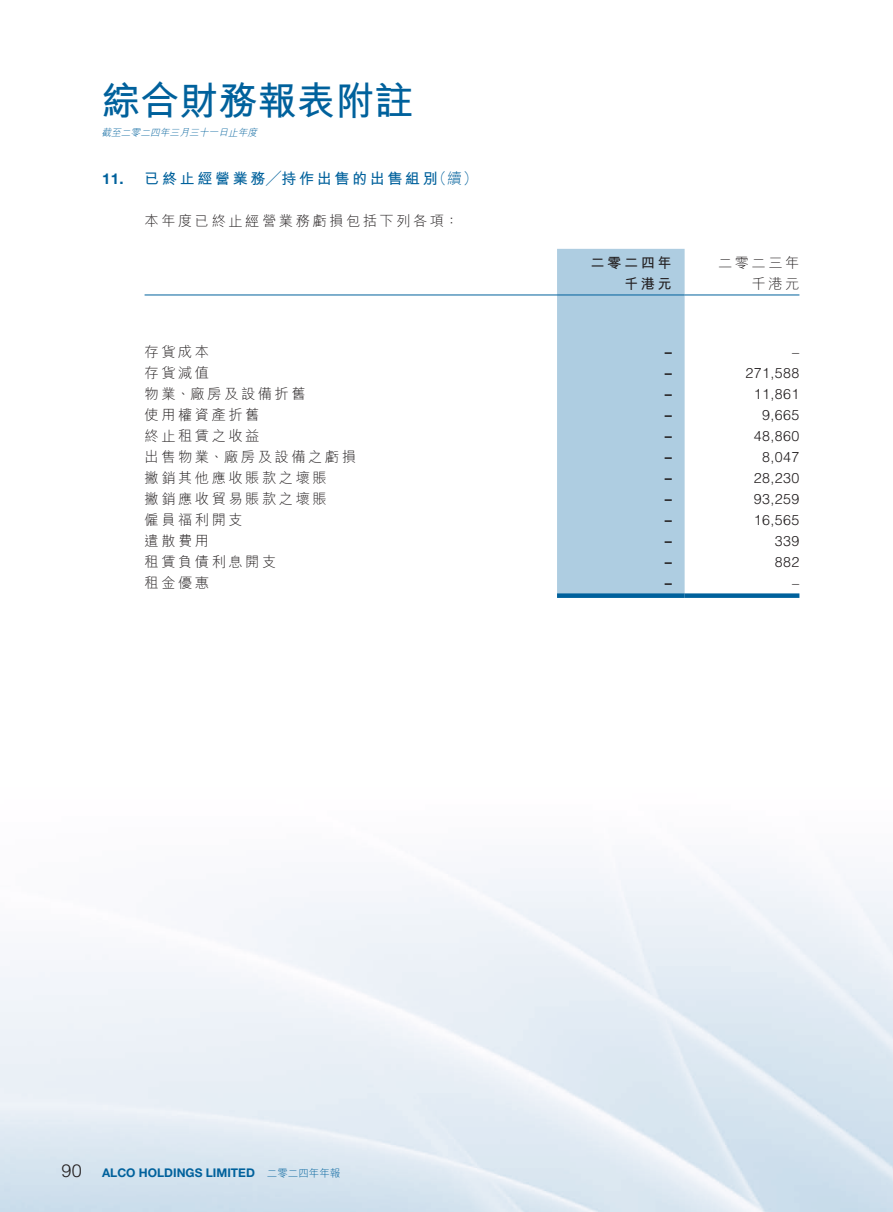
<style>
.page{position:relative;width:893px;height:1212px;background:#fff}
.page>*{position:absolute;margin:0;border:0;box-sizing:border-box;transform-origin:0 0}
.t1{font:700 39px "M Hei HK";color:#00619c}
.t2{font:300 18px "Helvetica LT Std";color:#231f20}
._01_Heading_1{font:700 15px "M Hei HK";letter-spacing:.18em;color:#00619c}
._50_Table_Body{font:300 14.25px "M Hei HK";letter-spacing:.18em;color:#231f20}
._50_Table_Body-2{font:300 14.25px "Helvetica LT Std";letter-spacing:.03em;color:#231f20}
._00_Body_text{font:300 14.25px "M Hei HK";letter-spacing:.18em;color:#231f20}
._50_Table_Body-3{font:500 14.25px "Helvetica Neue LT Std";color:#231f20}
._50_Table_Body-4{font:700 14.25px "M Hei HK";letter-spacing:.18em;color:#231f20}
.t3{font:700 12px "Helvetica Neue LT Std";color:#00619c}
.t4{font:italic 300 9.75px "M Hei HK";color:#00619c}
.s1{font-family:"Helvetica Neue LT Std"}
.s2{font-weight:300}
.s3{font-family:"M Hei HK";font-weight:300;font-size:10.5px}
</style>
<div class="page">
<div style="left:557px;top:249px;width:128px;height:344px;background:#aecde1"></div>
<hr style="left:145px;top:295px;width:412px;height:1px;background:#00619c">
<hr style="left:557px;top:295px;width:128px;height:1px;background:#00619c">
<hr style="left:685px;top:295px;width:114px;height:1px;background:#00619c">
<div style="left:557px;top:593px;width:128px;height:5px;background:#00619c"></div>
<div style="left:685px;top:593px;width:114px;height:5px;background:#00619c"></div>
<h1 class="t1" style="left:101px;top:72px;width:313px">綜合財務報表附註</h1>
<p class="t4" style="left:101px;top:128px;width:160px">截至二零二四年三月三十一日止年度</p>
<p class="_01_Heading_1" style="left:102px;top:167px;width:377px"><span class="s1">11.</span> 已終止經營業務╱持作出售的出售組別<span class="s2">（續）</span></p>
<p class="_00_Body_text" style="left:145px;top:213px;width:316px">本年度已終止經營業務虧損包括下列各項：</p>
<p class="_50_Table_Body-4" style="left:590px;top:252px;width:83px">二零二四年</p>
<p class="_50_Table_Body" style="left:718px;top:255px;width:83px">二零二三年</p>
<p class="_50_Table_Body-4" style="left:624px;top:273px;width:49px">千港元</p>
<p class="_50_Table_Body" style="left:752px;top:276px;width:49px">千港元</p>
<p class="_50_Table_Body" style="left:145px;top:344px;width:66px">存貨成本</p>
<p class="_50_Table_Body-3" style="left:665px;top:343px;width:9px">–</p>
<p class="_50_Table_Body-2" style="left:792px;top:343px;width:9px">–</p>
<p class="_50_Table_Body" style="left:145px;top:365px;width:66px">存貨減值</p>
<p class="_50_Table_Body-3" style="left:665px;top:364px;width:9px">–</p>
<p class="_50_Table_Body-2" style="left:745px;top:364px;width:55px">271,588</p>
<p class="_50_Table_Body" style="left:145px;top:386px;width:163px">物業、廠房及設備折舊</p>
<p class="_50_Table_Body-3" style="left:665px;top:385px;width:9px">–</p>
<p class="_50_Table_Body-2" style="left:754px;top:385px;width:47px">11,861</p>
<p class="_50_Table_Body" style="left:145px;top:407px;width:116px">使用權資產折舊</p>
<p class="_50_Table_Body-3" style="left:665px;top:406px;width:9px">–</p>
<p class="_50_Table_Body-2" style="left:762px;top:406px;width:39px">9,665</p>
<p class="_50_Table_Body" style="left:145px;top:428px;width:116px">終止租賃之收益</p>
<p class="_50_Table_Body-3" style="left:665px;top:427px;width:9px">–</p>
<p class="_50_Table_Body-2" style="left:754px;top:427px;width:47px">48,860</p>
<p class="_50_Table_Body" style="left:145px;top:449px;width:213px">出售物業、廠房及設備之虧損</p>
<p class="_50_Table_Body-3" style="left:665px;top:448px;width:9px">–</p>
<p class="_50_Table_Body-2" style="left:762px;top:448px;width:39px">8,047</p>
<p class="_50_Table_Body" style="left:145px;top:470px;width:184px">撇銷其他應收賬款之壞賬</p>
<p class="_50_Table_Body-3" style="left:665px;top:469px;width:9px">–</p>
<p class="_50_Table_Body-2" style="left:754px;top:469px;width:47px">28,230</p>
<p class="_50_Table_Body" style="left:145px;top:491px;width:184px">撇銷應收貿易賬款之壞賬</p>
<p class="_50_Table_Body-3" style="left:665px;top:490px;width:9px">–</p>
<p class="_50_Table_Body-2" style="left:754px;top:490px;width:47px">93,259</p>
<p class="_50_Table_Body" style="left:145px;top:512px;width:100px">僱員福利開支</p>
<p class="_50_Table_Body-3" style="left:665px;top:511px;width:9px">–</p>
<p class="_50_Table_Body-2" style="left:754px;top:511px;width:47px">16,565</p>
<p class="_50_Table_Body" style="left:145px;top:533px;width:66px">遣散費用</p>
<p class="_50_Table_Body-3" style="left:665px;top:532px;width:9px">–</p>
<p class="_50_Table_Body-2" style="left:775px;top:532px;width:26px">339</p>
<p class="_50_Table_Body" style="left:145px;top:554px;width:133px">租賃負債利息開支</p>
<p class="_50_Table_Body-3" style="left:665px;top:553px;width:9px">–</p>
<p class="_50_Table_Body-2" style="left:775px;top:553px;width:26px">882</p>
<p class="_50_Table_Body" style="left:145px;top:575px;width:66px">租金優惠</p>
<p class="_50_Table_Body-3" style="left:665px;top:574px;width:9px">–</p>
<p class="_50_Table_Body-2" style="left:792px;top:574px;width:9px">–</p>
<p class="t2" style="left:62px;top:1159px;width:22px">90</p>
<p class="t3" style="left:102px;top:1165px;width:240px">ALCO HOLDINGS LIMITED <span class="s3">二零二四年年報</span></p>
</div>
